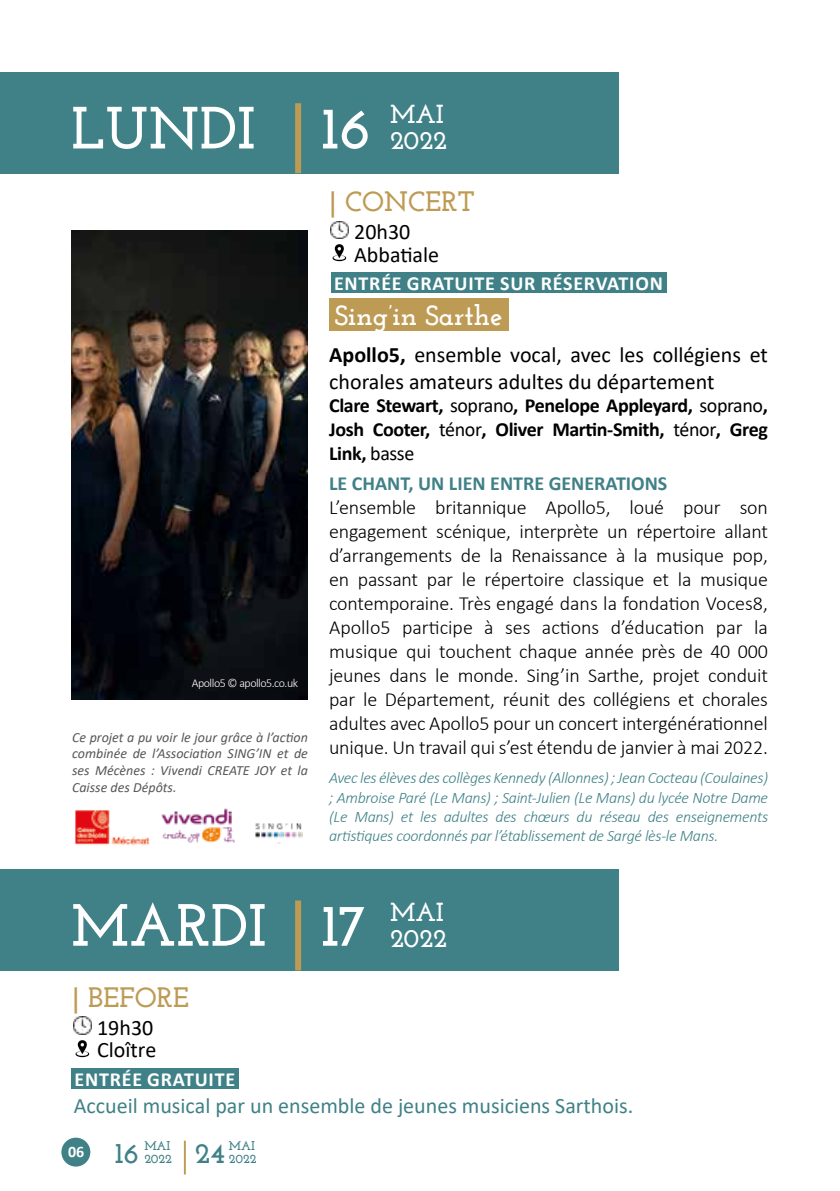
<style>
.page{position:relative;width:840px;height:1191px;background:#fff}
.page>*{position:absolute;margin:0;border:0;box-sizing:border-box;transform-origin:0 0}
.t1{font:700 59.4px "Josefin Slab";color:#fff}
.t2{font:700 28.8px "Josefin Slab";color:#3f8187}
.t3{font:700 28px "Josefin Slab";color:#bd9b54}
.t4{font:700 28px "Josefin Slab";color:#fff}
.t5{font:700 26px/26px "Josefin Slab";color:#fff}
.t6{font:22px/26.4px "Calibri";color:#000}
.t7{font:22px "Calibri";color:#3f8187}
.t8{font:300 20px/24px "Calibri";letter-spacing:-.01em;color:#000;text-align:justify}
.t9{font:700 20px/24px "Calibri";letter-spacing:-.02em;color:#000;text-align:justify}
.t10{font:700 20px "Calibri";letter-spacing:.04em;color:#fff}
.t11{font:700 20px "Calibri";color:#3f8187}
.t12{font:italic 300 16px/19.2px "Calibri";letter-spacing:-.02em;color:#3f8187;text-align:justify}
.t13{font:700 16px "Calibri";color:#fff}
.t14{font:italic 14px/16.8px "Calibri";color:#575756;text-align:justify}
.t15{font:700 12.6px/12.6px "Josefin Slab";color:#3f8187}
.t16{font:300 12px "Calibri";letter-spacing:-.04em;color:#fff}
.s1{font-weight:700}
.s2{font-weight:400}
</style>
<div class="page">
<div style="left:0;top:72px;width:618px;height:101px;background:#3f8187"></div>
<div style="left:0;top:869px;width:618px;height:101px;background:#3f8187"></div>
<div style="left:295px;top:103px;width:6px;height:70px;background:#bd9b54"></div>
<div style="left:295px;top:900px;width:6px;height:70px;background:#bd9b54"></div>
<img style="left:331px;top:221px;width:17px;height:18px">
<img style="left:74px;top:1017px;width:18px;height:17px">
<img style="left:332px;top:244px;width:15px;height:17px">
<img style="left:75px;top:1040px;width:15px;height:17px">
<div style="left:331px;top:272px;width:334px;height:20px;background:#3f8187"></div>
<div style="left:71px;top:1067px;width:167px;height:21px;background:#3f8187"></div>
<hr style="left:184px;top:1140px;width:2px;height:34px;background:#bd9b54">
<div style="left:61px;top:1137px;width:29px;height:29px;background:#3f8187;border-radius:50%"></div>
<div style="left:329px;top:298px;width:179px;height:33px;background:#bd9b54"></div>
<img style="left:71px;top:230px;width:237px;height:470px">
<img style="left:75px;top:810px;width:75px;height:36px">
<img style="left:161px;top:808px;width:74px;height:35px">
<img style="left:255px;top:823px;width:48px;height:21px">
<h1 class="t1" style="left:71px;top:93px;width:186px">LUNDI</h1>
<h1 class="t1" style="left:321px;top:93px;width:50px">16</h1>
<h3 class="t5" style="left:390px;top:101px;width:58px">MAI<br>2022</h3>
<p class="t16" style="left:192px;top:675px;width:108px">Apollo5 © apollo5.co.uk</p>
<p class="t14" style="left:72px;top:728px;width:237px">Ce projet a pu voir le jour grâce à l’action combinée de l’Association SING’IN et de ses Mécènes : Vivendi CREATE JOY et la Caisse des Dépôts.</p>
<h3 class="t3" style="left:329px;top:185px;width:147px">| CONCERT</h3>
<p class="t6" style="left:354px;top:218px;width:58px">20h30</p>
<p class="t6" style="left:354px;top:240px;width:86px">Abbatiale</p>
<p class="t10" style="left:334px;top:269px;width:330px">ENTRÉE GRATUITE SUR RÉSERVATION</p>
<h3 class="t4" style="left:334px;top:299px;width:169px">Sing’in Sarthe</h3>
<p class="t6" style="left:329px;top:341px;width:440px"><span class="s1">Apollo5,</span> ensemble vocal, avec les collégiens et chorales amateurs adultes du département</p>
<p class="t9" style="left:329px;top:393px;width:440px">Clare Stewart, <span class="s2">soprano</span>, Penelope Appleyard, <span class="s2">soprano</span>, Josh Cooter, <span class="s2">ténor</span>, Oliver Martin-Smith, <span class="s2">ténor</span>, Greg Link, <span class="s2">basse</span></p>
<p class="t11" style="left:329px;top:469px;width:339px">LE CHANT, UN LIEN ENTRE GENERATIONS</p>
<p class="t8" style="left:329px;top:495px;width:440px">L’ensemble britannique Apollo5, loué pour son engagement scénique, interprète un répertoire allant d’arrangements de la Renaissance à la musique pop, en passant par le répertoire classique et la musique contemporaine. Très engagé dans la fondation Voces8, Apollo5 participe à ses actions d’éducation par la musique qui touchent chaque année près de 40 000 jeunes dans le monde. Sing’in Sarthe, projet conduit par le Département, réunit des collégiens et chorales adultes avec Apollo5 pour un concert intergénérationnel unique. Un travail qui s’est étendu de janvier à mai 2022.</p>
<p class="t12" style="left:329px;top:768px;width:440px">Avec les élèves des collèges Kennedy (Allonnes) ; Jean Cocteau (Coulaines) ; Ambroise Paré (Le Mans) ; Saint-Julien (Le Mans) du lycée Notre Dame (Le Mans) et les adultes des chœurs du réseau des enseignements artistiques coordonnés par l’établissement de Sargé lès-le Mans.</p>
<h1 class="t1" style="left:71px;top:890px;width:197px">MARDI</h1>
<h3 class="t3" style="left:72px;top:981px;width:118px">| BEFORE</h3>
<p class="t6" style="left:97px;top:1013px;width:58px">19h30</p>
<p class="t6" style="left:97px;top:1036px;width:61px">Cloître</p>
<p class="t10" style="left:75px;top:1064px;width:162px">ENTRÉE GRATUITE</p>
<h1 class="t1" style="left:321px;top:890px;width:47px">17</h1>
<h3 class="t5" style="left:390px;top:898px;width:58px">MAI<br>2022</h3>
<p class="t7" style="left:74px;top:1090px;width:560px">Accueil musical par un ensemble de jeunes musiciens Sarthois.</p>
<p class="t13" style="left:68px;top:1140px;width:18px">06</p>
<p class="t15" style="left:144px;top:1139px;width:29px">MAI<br>2022</p>
<p class="t15" style="left:229px;top:1139px;width:28px">MAI</p>
<h2 class="t2" style="left:115px;top:1135px;width:25px">16</h2>
<h2 class="t2" style="left:195px;top:1135px;width:32px">24</h2>
<p class="t15" style="left:229px;top:1152px;width:29px">2022</p>
</div>
